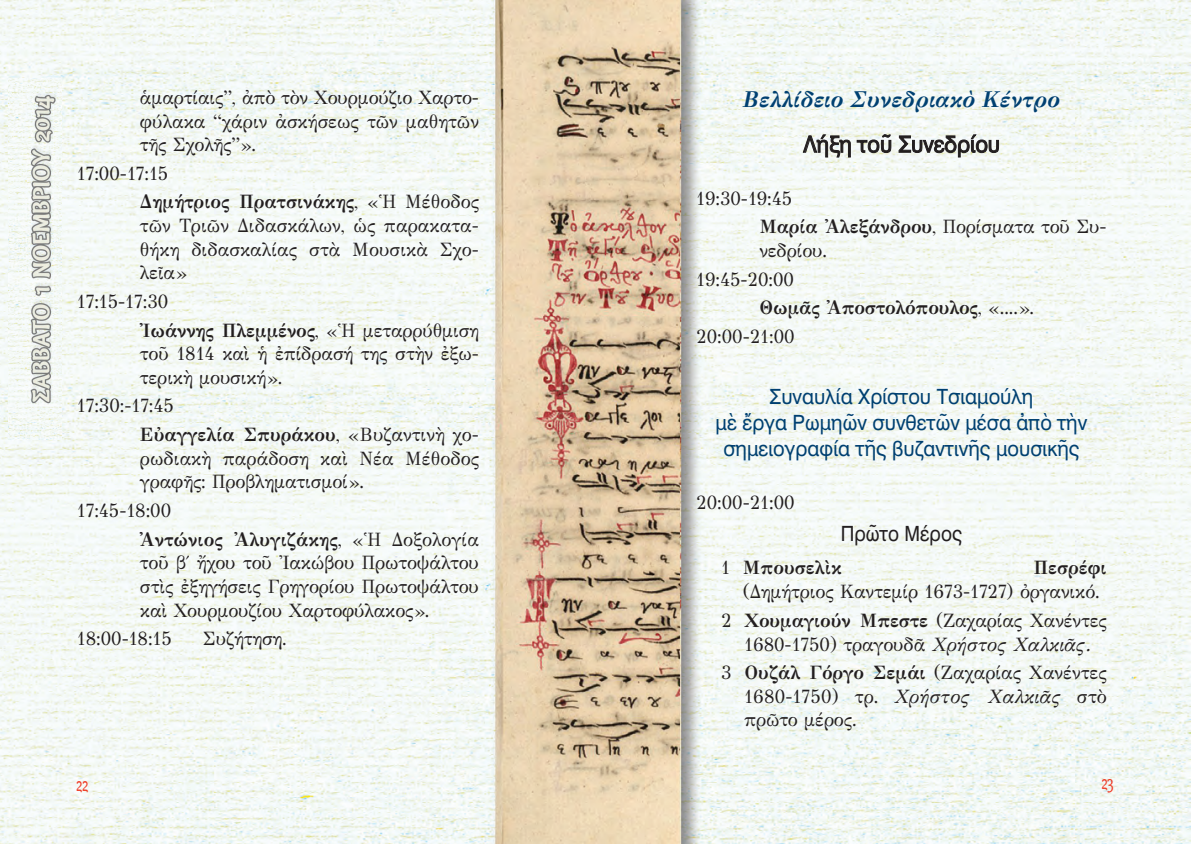
<style>
.page{position:relative;width:1191px;height:844px;background:#fff}
.page>*{position:absolute;margin:0;border:0;box-sizing:border-box;transform-origin:0 0}
.t1{font:italic 700 22.75px "GFS Didot";color:#004071;scale:.95 1}
.t2{font:22.75px "SK Swiss Pol Uni";color:#231f20;scale:.95 1}
.t3{font:21px/26.2px "SK Swiss Pol Uni";color:#004071;text-align:center;scale:.95 1}
.t4{font:21px "SK Swiss Pol Uni";color:#231f20;scale:.9 1}
.t5{font:19.25px/23.6px "GFS Didot";color:#231f20;scale:.95 1}
.t6{font:700 19.25px/28.5px "GFS Didot";color:#231f20;scale:.95 1}
.t7{font:17.5px "PF Armonia";color:#ef3c25;scale:.7 1}
.s1{font-weight:700}
.s2{font-weight:400}
.s3{font-style:italic}
</style>
<div class="page">
<img style="left:0;top:0;width:1191px;height:843px">
<img style="left:9px;top:78px;width:52px;height:361px">
<p class="t5" style="left:140px;top:88px;width:358px;text-align:justify">ἁμαρτίαις”, ἀπὸ τὸν Χουρμούζιο Χαρτο&shy;φύλακα “χάριν ἀσκήσεως τῶν μαθητῶν τῆς Σχολῆς”».</p>
<p class="t5" style="left:140px;top:161px;width:358px;line-height:28.7px;text-indent:-63px">17:00-17:15<br><span class="s1">Δημήτριος Πρατσινάκης</span>, «Ἡ Μέθοδος</p>
<p class="t5" style="left:140px;top:216px;width:358px;text-align:justify">τῶν Τριῶν Διδασκάλων, ὡς παρακατα&shy;θήκη διδασκαλίας στὰ Μουσικὰ Σχο&shy;λεῖα»</p>
<p class="t5" style="left:140px;top:289px;width:358px;line-height:28.7px;text-indent:-63px">17:15-17:30<br><span class="s1">Ἰωάννης Πλεμμένος</span>, «Ἡ μεταρρύθμιση</p>
<p class="t5" style="left:140px;top:344px;width:358px">τοῦ 1814 καὶ ἡ ἐπίδρασή της στὴν ἐξω&shy;τερικὴ μουσική».</p>
<p class="t5" style="left:140px;top:393px;width:358px;line-height:28.7px;text-indent:-63px">17:30:-17:45<br><span class="s1">Εὐαγγελία Σπυράκου</span>, «Βυζαντινὴ χο-</p>
<p class="t5" style="left:140px;top:448px;width:358px">ρωδιακὴ παράδοση καὶ Νέα Μέθοδος γραφῆς: Προβληματισμοί».</p>
<p class="t5" style="left:140px;top:498px;width:358px;line-height:28.7px;text-indent:-63px">17:45-18:00<br><span class="s1">Ἀντώνιος Ἀλυγιζάκης</span>, «Ἡ Δοξολογία</p>
<p class="t5" style="left:140px;top:553px;width:358px;text-align:justify">τοῦ β΄ ἤχου τοῦ Ἰακώβου Πρωτοψάλτου στὶς ἐξηγήσεις Γρηγορίου Πρωτοψάλτου καὶ Χουρμουζίου Χαρτοφύλακος».</p>
<p class="t5" style="left:77px;top:628px;width:101px">18:00-18:15</p>
<p class="t5" style="left:203px;top:628px;width:90px">Συζήτηση.</p>
<p class="t1" style="left:742px;top:85px;width:336px">Βελλίδειο Συνεδριακὸ Κέντρο</p>
<p class="t2" style="left:803px;top:136px;width:208px">Λήξη τοῦ Συνεδρίου</p>
<p class="t5" style="left:759px;top:186px;width:367px;line-height:28.7px;text-indent:-63px">19:30-19:45<br><span class="s1">Μαρία Ἀλεξάνδρου</span>, Πορίσματα τοῦ Συ-</p>
<p class="t5" style="left:696px;top:238px;width:139px;line-height:28.5px;text-indent:63px">νεδρίου.<br>19:45-20:00</p>
<p class="t6" style="left:696px;top:295px;width:357px;text-indent:63px">Θωμᾶς Ἀποστολόπουλος<span class="s2">, «....».<br>20:00-21:00</span></p>
<p class="t3" style="left:715px;top:385px;width:393px">Συναυλία Χρίστου Τσιαμούλη<br>μὲ ἔργα Ρωμηῶν συνθετῶν μέσα ἀπὸ τὴν σημειογραφία τῆς βυζαντινῆς μουσικῆς</p>
<p class="t5" style="left:696px;top:492px;width:105px">20:00-21:00</p>
<p class="t4" style="left:841px;top:525px;width:136px">Πρῶτο Μέρος</p>
<p class="t6" style="left:721px;top:555px;width:128px"><span class="s2">1</span> Μπουσελὶκ</p>
<p class="t6" style="left:1033px;top:555px;width:78px">Πεσρέφι</p>
<p class="t5" style="left:721px;top:579px;width:407px;line-height:28.7px;text-indent:22px">(Δημήτριος Καντεμίρ 1673-1727) ὀργανικό.<br>2 <span class="s1">Xουμαγιούν Mπεστε</span> (Ζαχαρίας Xανέντες</p>
<p class="t5" style="left:721px;top:631px;width:407px;line-height:28.5px;text-align:center">1680-1750) τραγουδᾶ <span class="s3">Χρήστος Χαλκιᾶς.<br></span>3 <span class="s1">Ουζάλ Γόργο Σεμάι</span> (Ζαχαρίας Xανέντες</p>
<p class="t5" style="left:744px;top:686px;width:383px">1680-1750) τρ. <span class="s3">Χρήστος Χαλκιᾶς</span> στὸ πρῶτο μέρος.</p>
<p class="t7" style="left:76px;top:774px;width:18px">22</p>
<p class="t7" style="left:1101px;top:772px;width:19px">23</p>
</div>
